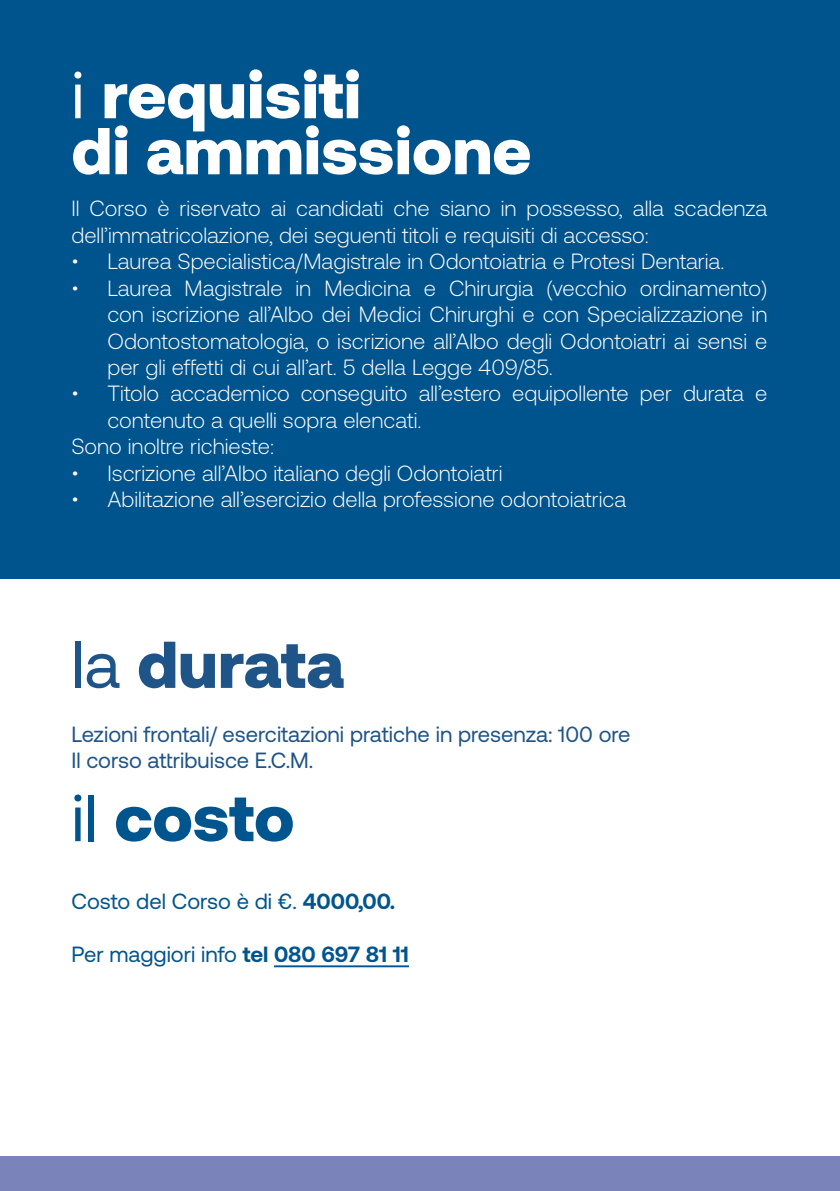
<style>
.page{position:relative;width:840px;height:1191px;background:#fff}
.page>*{position:absolute;margin:0;border:0;box-sizing:border-box;transform-origin:0 0}
.t1{font:900 66px/56px "Aeonik";color:#fff}
.t2{font:900 66px "Aeonik";color:#1f5488}
.t3{font:900 66px "Aeonik";color:#01558f}
.t4{font:300 22px/26.4px "Aeonik";color:#fff}
.t5{font:22px/26.4px "Aeonik";color:#1f5488}
.t6{font:22px "Aeonik";color:#01558f}
.s1{font-weight:400}
.s2{font-weight:700}
</style>
<div class="page">
<div style="left:0;top:0;width:839px;height:579px;background:#00548d"></div>
<div style="left:0;top:1157px;width:839px;height:34px;background:#7a84ba"></div>
<hr style="left:274px;top:965px;width:135px;height:2px;background:#01558f">
<h1 class="t1" style="left:71px;top:66px;width:461px"><span class="s1">i</span> requisiti<br>di ammissione</h1>
<p class="t4" style="left:71px;top:196px;width:697px">Il Corso è riservato ai candidati che siano in possesso, alla scadenza dell’immatricolazione, dei seguenti titoli e requisiti di accesso:</p>
<p class="t4" style="left:71px;top:248px;width:654px">• Laurea Specialistica/Magistrale in Odontoiatria e Protesi Dentaria.</p>
<p class="t4" style="left:107px;top:275px;width:661px;text-align:justify;text-indent:-36px">• Laurea Magistrale in Medicina e Chirurgia (vecchio ordinamento) con iscrizione all’Albo dei Medici Chirurghi e con Specializzazione in Odontostomatologia, o iscrizione all’Albo degli Odontoiatri ai sensi e per gli effetti di cui all’art. 5 della Legge 409/85.</p>
<p class="t4" style="left:71px;top:380px;width:697px">• Titolo accademico conseguito all’estero equipollente per durata e</p>
<p class="t4" style="left:107px;top:407px;width:315px">contenuto a quelli sopra elencati.</p>
<p class="t4" style="left:71px;top:433px;width:204px">Sono inoltre richieste:</p>
<p class="t4" style="left:71px;top:460px;width:432px">• Iscrizione all’Albo italiano degli Odontoiatri</p>
<p class="t4" style="left:71px;top:486px;width:556px">• Abilitazione all’esercizio della professione odontoiatrica</p>
<h1 class="t2" style="left:71px;top:626px;width:274px"><span class="s1">la</span> durata</h1>
<p class="t5" style="left:71px;top:721px;width:560px">Lezioni frontali/ esercitazioni pratiche in presenza: 100 ore<br>Il corso attribuisce E.C.M.</p>
<h1 class="t3" style="left:71px;top:779px;width:224px"><span class="s1">il</span> costo</h1>
<p class="t6" style="left:71px;top:889px;width:325px">Costo del Corso è di €. <span class="s2">4000,00.</span></p>
<p class="t6" style="left:71px;top:942px;width:339px">Per maggiori info <span class="s2">tel 080 697 81 11</span></p>
</div>
